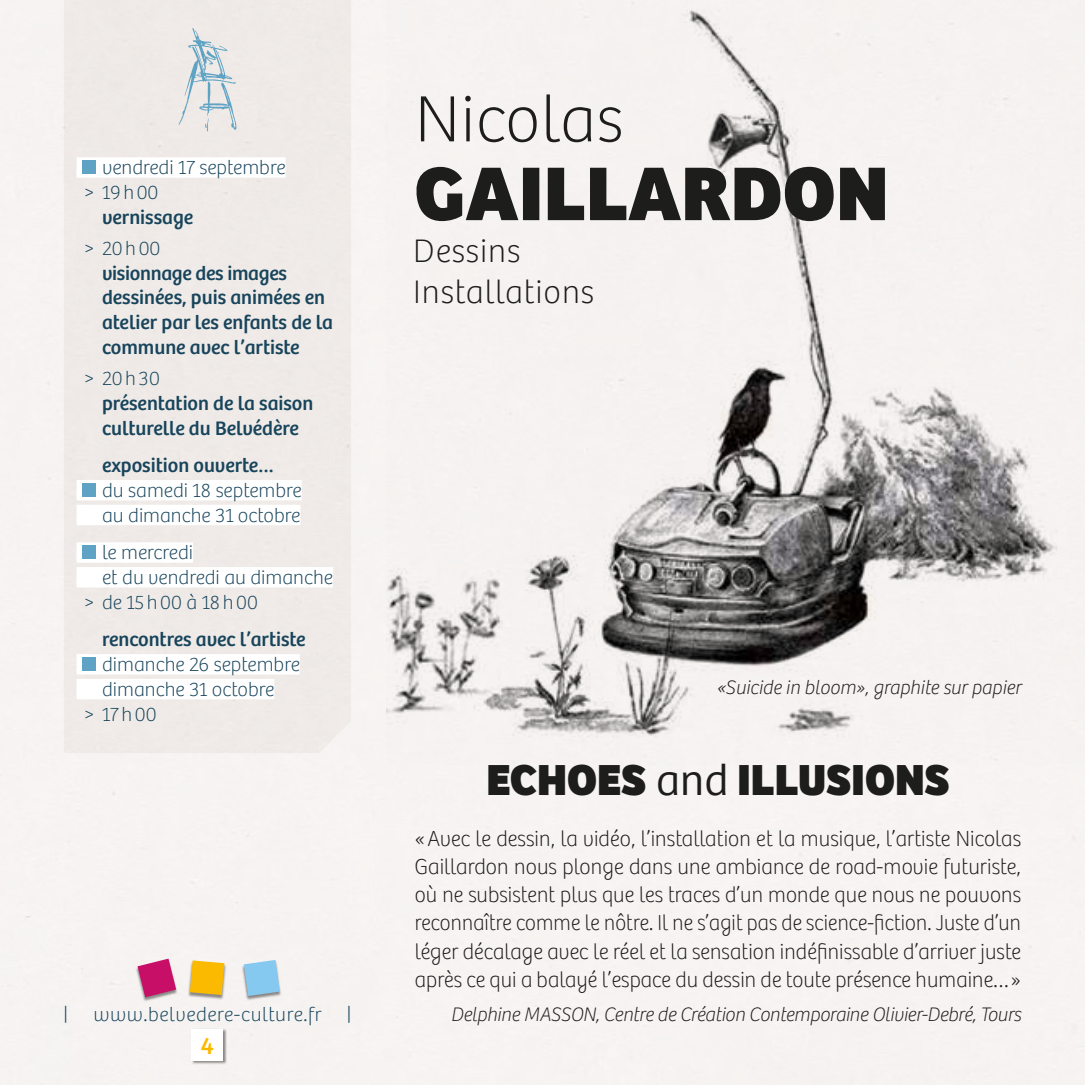
<style>
.page{position:relative;width:1085px;height:1085px;background:#fff}
.page>*{position:absolute;margin:0;border:0;box-sizing:border-box;transform-origin:0 0}
.t1{font:italic 800 78.75px "Bree";color:#1d1d1b}
.t2{font:100 67.5px "Bree";letter-spacing:.01em;color:#1d1d1b}
.t3{font:italic 800 45px "Bree";color:#1d1d1b}
.t4{font:100 33.75px/40.5px "Bree";letter-spacing:.025em;color:#1d1d1b}
.t5{font:24.75px "Bree";color:#fbba00}
.t6{font:italic 100 22.5px/28.1px "Bree";color:#1d1d1b;scale:.96 1}
.t7{font:20.25px/24.8px "Bree";color:#18455c}
.t8{font:100 20.25px/24.8px "Bree";color:#18455c}
.t9{font:italic 100 20.25px "Bree";letter-spacing:-.01em;color:#1d1d1b;scale:.95 1}
.t10{font:100 20.25px "Bree";letter-spacing:.03em;color:#18455c}
.s1{font-weight:300;font-style:normal}
</style>
<div class="page">
<div style="left:191px;top:1028px;width:36px;height:36px;background:#1d1d1b;opacity:.5"></div>
<div style="left:191px;top:1028px;width:32px;height:32px;background:#fff"></div>
<div style="left:188px;top:960px;width:38px;height:39px;background:#1d1d1b;opacity:.5"></div>
<svg style="left:190px;top:960px;width:34px;height:34px"></svg>
<div style="left:135px;top:958px;width:43px;height:43px;background:#1d1d1b;opacity:.5"></div>
<svg style="left:137px;top:958px;width:39px;height:39px"></svg>
<div style="left:241px;top:960px;width:41px;height:40px;background:#1d1d1b;opacity:.5"></div>
<svg style="left:244px;top:959px;width:36px;height:36px"></svg>
<img style="left:386px;top:0;width:698px;height:764px">
<div style="left:64px;top:0;width:287px;height:753px;background:#efeae7"></div>
<div style="left:77px;top:157px;width:208px;height:17px;background:#fff"></div>
<div style="left:77px;top:171px;width:208px;height:7px;background:#fff"></div>
<div style="left:77px;top:480px;width:224px;height:17px;background:#fff"></div>
<div style="left:77px;top:493px;width:224px;height:7px;background:#fff"></div>
<div style="left:77px;top:504px;width:223px;height:17px;background:#fff"></div>
<div style="left:77px;top:518px;width:223px;height:7px;background:#fff"></div>
<div style="left:77px;top:542px;width:116px;height:17px;background:#fff"></div>
<div style="left:77px;top:556px;width:116px;height:6px;background:#fff"></div>
<div style="left:77px;top:567px;width:256px;height:17px;background:#fff"></div>
<div style="left:77px;top:580px;width:256px;height:7px;background:#fff"></div>
<div style="left:77px;top:654px;width:223px;height:17px;background:#fff"></div>
<div style="left:77px;top:667px;width:223px;height:7px;background:#fff"></div>
<div style="left:77px;top:678px;width:197px;height:17px;background:#fff"></div>
<div style="left:77px;top:692px;width:197px;height:7px;background:#fff"></div>
<div style="left:82px;top:160px;width:14px;height:14px;background:#5fa3c4"></div>
<div style="left:82px;top:483px;width:14px;height:14px;background:#5fa3c4"></div>
<div style="left:82px;top:545px;width:14px;height:14px;background:#5fa3c4"></div>
<div style="left:82px;top:657px;width:14px;height:14px;background:#5fa3c4"></div>
<svg style="left:178px;top:28px;width:58px;height:103px;background:#d6dde0"></svg>
<p class="t8" style="left:84px;top:155px;width:203px;text-indent:18px">vendredi 17 septembre &gt; 19h00</p>
<p class="t7" style="left:102px;top:205px;width:93px">vernissage</p>
<p class="t8" style="left:84px;top:236px;width:78px">&gt; 20h00</p>
<p class="t7" style="left:102px;top:261px;width:232px">visionnage des images dessinées, puis animées en atelier par les enfants de la commune avec l’artiste</p>
<p class="t8" style="left:84px;top:366px;width:77px">&gt; 20h30</p>
<p class="t7" style="left:102px;top:391px;width:213px">présentation de la saison culturelle du Belvédère</p>
<p class="t7" style="left:102px;top:453px;width:174px">exposition ouverte…</p>
<p class="t8" style="left:102px;top:478px;width:201px">du samedi 18 septembre au dimanche 31 octobre</p>
<p class="t8" style="left:102px;top:540px;width:92px">le mercredi</p>
<p class="t8" style="left:102px;top:565px;width:232px">et du vendredi au dimanche</p>
<p class="t8" style="left:84px;top:590px;width:175px">&gt; de 15h00 à 18h00</p>
<p class="t7" style="left:102px;top:627px;width:205px">rencontres avec l’artiste</p>
<p class="t8" style="left:102px;top:652px;width:199px">dimanche 26 septembre</p>
<p class="t8" style="left:102px;top:677px;width:174px">dimanche 31 octobre</p>
<p class="t8" style="left:84px;top:701px;width:74px">&gt; 17h00</p>
<p class="t8" style="left:64px;top:1002px;width:5px">|</p>
<p class="t10" style="left:93px;top:1002px;width:229px">www.belvedere-culture.fr</p>
<p class="t8" style="left:347px;top:1002px;width:5px">|</p>
<p class="t5" style="left:201px;top:1030px;width:15px">4</p>
<h2 class="t2" style="left:415px;top:81px;width:210px">Nicolas</h2>
<h1 class="t1" style="left:415px;top:146px;width:475px">GAILLARDON</h1>
<h3 class="t4" style="left:413px;top:232px;width:182px">Dessins<br>Installations</h3>
<p class="t9" style="left:716px;top:676px;width:322px">«Suicide in bloom», graphite sur papier</p>
<h3 class="t3" style="left:486px;top:753px;width:465px">ECHOES <span class="s1">and</span> ILLUSIONS</h3>
<p class="t6" style="left:415px;top:824px;width:638px">«Avec le dessin,la vidéo,l’installation et la musique,l’artiste Nicolas Gaillardon nous plonge dans une ambiance de road-movie futuriste, où ne subsistent plus que les traces d’un monde que nous ne pouvons reconnaître comme le nôtre.Ilne s’agit pasde science-fiction.Juste d’un léger décalage avec le réelet la sensation indéfinissable d’arriver juste après ce qui a balayé l’espace du dessin de toute présence humaine…»</p>
<p class="t9" style="left:451px;top:1002px;width:601px">Delphine MASSON, Centre de Création Contemporaine Olivier-Debré, Tours</p>
</div>
